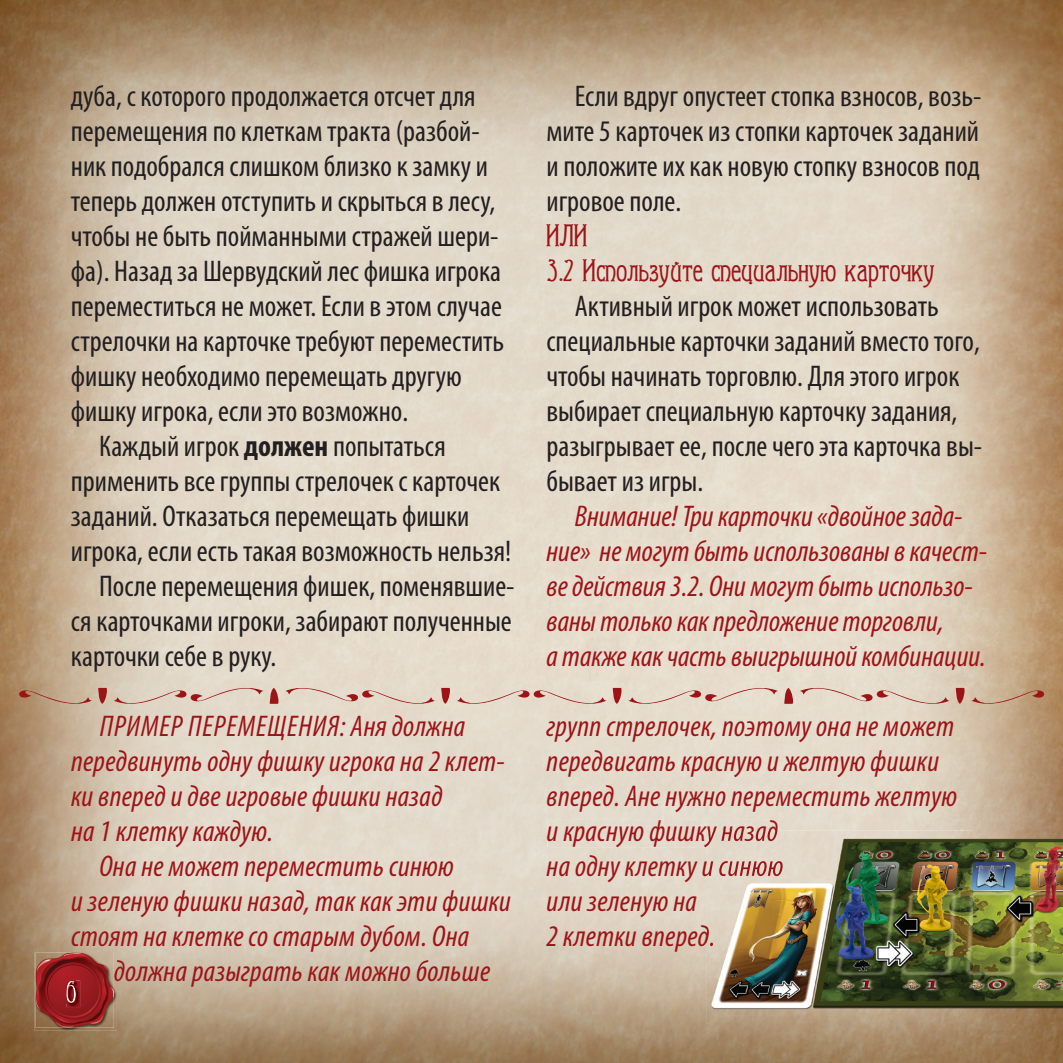
<style>
.page{position:relative;width:1063px;height:1063px;background:#fff}
.page>*{position:absolute;margin:0;border:0;box-sizing:border-box;transform-origin:0 0}
.t1{font:condensed 30px/35px "Myriad Pro";color:#231f20;text-align:justify}
.t2{font:italic condensed 30px/35px "Myriad Pro";letter-spacing:.01em;color:#9c1418}
.t3{font:30px/35px "Arkhive";color:#9c1418}
.t4{font:italic condensed 30px "Myriad Pro";letter-spacing:.03em;color:#9c1418}
.s1{font-weight:700}
</style>
<div class="page">
<img style="left:0;top:0;width:620px;height:1063px">
<img style="left:620px;top:0;width:443px;height:885px">
<img style="left:620px;top:885px;width:87px;height:178px">
<img style="left:707px;top:830px;width:356px;height:233px">
<img style="left:72px;top:925px;width:397px;height:27px">
<img style="left:117px;top:960px;width:373px;height:27px">
<div style="left:547px;top:820px;width:231px;height:27px;background:#e3dacc"></div>
<div style="left:547px;top:855px;width:160px;height:27px;background:#e3d9cb"></div>
<div style="left:546px;top:925px;width:161px;height:27px;background:#dbcfbd"></div>
<img style="left:707px;top:830px;width:71px;height:17px">
<img style="left:707px;top:855px;width:76px;height:27px">
<img style="left:707px;top:925px;width:6px;height:27px">
<svg style="left:784px;top:688px;width:10px;height:16px"></svg>
<svg style="left:270px;top:679px;width:165px;height:34px;background:#e0cec0"></svg>
<svg style="left:441px;top:688px;width:10px;height:16px"></svg>
<svg style="left:800px;top:679px;width:150px;height:34px;background:#e1d1c1"></svg>
<svg style="left:956px;top:683px;width:94px;height:30px;background:#c4a286"></svg>
<svg style="left:13px;top:683px;width:79px;height:30px;background:#ba9b7e"></svg>
<svg style="left:114px;top:679px;width:150px;height:34px;background:#ddcdbe"></svg>
<svg style="left:98px;top:688px;width:10px;height:16px"></svg>
<svg style="left:457px;top:683px;width:150px;height:30px;background:#e2d1c2"></svg>
<svg style="left:613px;top:679px;width:165px;height:34px;background:#e2d1c2"></svg>
<img style="left:35px;top:952px;width:82px;height:79px">
<img style="left:114px;top:960px;width:3px;height:27px">
<img style="left:35px;top:953px;width:79px;height:75px">
<img style="left:66px;top:981px;width:14px;height:26px">
<img style="left:66px;top:981px;width:10px;height:21px">
<p class="t1" style="left:71px;top:78px;width:406px">дуба, с которого продолжается отсчет для</p>
<p class="t1" style="left:71px;top:113px;width:410px">перемещения по клеткам тракта (разбой-</p>
<p class="t1" style="left:71px;top:148px;width:419px">ник подобрался слишком близко к замку и</p>
<p class="t1" style="left:71px;top:183px;width:426px">теперь должен отступить и скрыться в лесу,</p>
<p class="t1" style="left:71px;top:218px;width:429px">чтобы не быть пойманными стражей шери-</p>
<p class="t1" style="left:71px;top:253px;width:432px">фа). Назад за Шервудский лес фишка игрока</p>
<p class="t1" style="left:71px;top:288px;width:433px">переместиться не может. Если в этом случае</p>
<p class="t1" style="left:71px;top:323px;width:435px">стрелочки на карточке требуют переместить</p>
<p class="t1" style="left:71px;top:358px;width:393px">фишку необходимо перемещать другую</p>
<p class="t1" style="left:71px;top:393px;width:339px">фишку игрока, если это возможно.</p>
<p class="t1" style="left:99px;top:428px;width:348px">Каждый игрок <span class="s1">должен</span> попытаться</p>
<p class="t1" style="left:71px;top:463px;width:431px">применить все группы стрелочек с карточек</p>
<p class="t1" style="left:71px;top:498px;width:400px">заданий. Отказаться перемещать фишки</p>
<p class="t1" style="left:71px;top:533px;width:442px">игрока, если есть такая возможность нельзя!</p>
<p class="t1" style="left:99px;top:568px;width:417px">После перемещения фишек, поменявшие-</p>
<p class="t1" style="left:71px;top:603px;width:443px">ся карточками игроки, забирают полученные</p>
<p class="t1" style="left:71px;top:638px;width:207px">карточки себе в руку.</p>
<p class="t4" style="left:100px;top:708px;width:367px">ПРИМЕР ПЕРЕМЕЩЕНИЯ: Аня должна</p>
<p class="t2" style="left:71px;top:743px;width:435px">передвинуть одну фишку игрока на 2 клет-</p>
<p class="t2" style="left:71px;top:778px;width:373px">ки вперед и две игровые фишки назад</p>
<p class="t2" style="left:71px;top:813px;width:204px">на 1 клетку каждую.</p>
<p class="t2" style="left:99px;top:848px;width:356px">Она не может переместить синюю</p>
<p class="t2" style="left:71px;top:883px;width:441px">и зеленую фишки назад, так как эти фишки</p>
<p class="t2" style="left:71px;top:918px;width:400px">стоят на клетке со старым дубом. Она</p>
<p class="t2" style="left:114px;top:953px;width:378px">должна разыграть как можно больше</p>
<p class="t1" style="left:546px;top:78px;width:437px;text-indent:28px">Если вдруг опустеет стопка взносов, возь&shy;мите 5 карточек из стопки карточек заданий и положите их как новую стопку взносов под игровое поле.</p>
<p class="t3" style="left:546px;top:219px;width:390px">ИЛИ<br>3.2 Используйте специальную карточку</p>
<p class="t1" style="left:546px;top:288px;width:437px;text-align:left;text-indent:28px">Активный игрок может использовать специальные карточки заданий вместо того, чтобы начинать торговлю. Для этого игрок выбирает специальную карточку задания, разыгрывает ее, после чего эта карточка вы&shy;бывает из игры.</p>
<p class="t2" style="left:546px;top:498px;width:442px;text-indent:28px">Внимание! Три карточки «двойное зада&shy;ние» не могут быть использованы в качест&shy;ве действия 3.2. Они могут быть использо&shy;ваны только как предложение торговли,<br>а также как часть выигрышной комбинации.</p>
<p class="t2" style="left:547px;top:708px;width:412px">групп стрелочек, поэтому она не может передвигать красную и желтую фишки вперед. Ане нужно переместить желтую и красную фишку назад<br>на одну клетку и синюю<br>или зеленую на<br>2 клетки вперед.</p>
</div>
